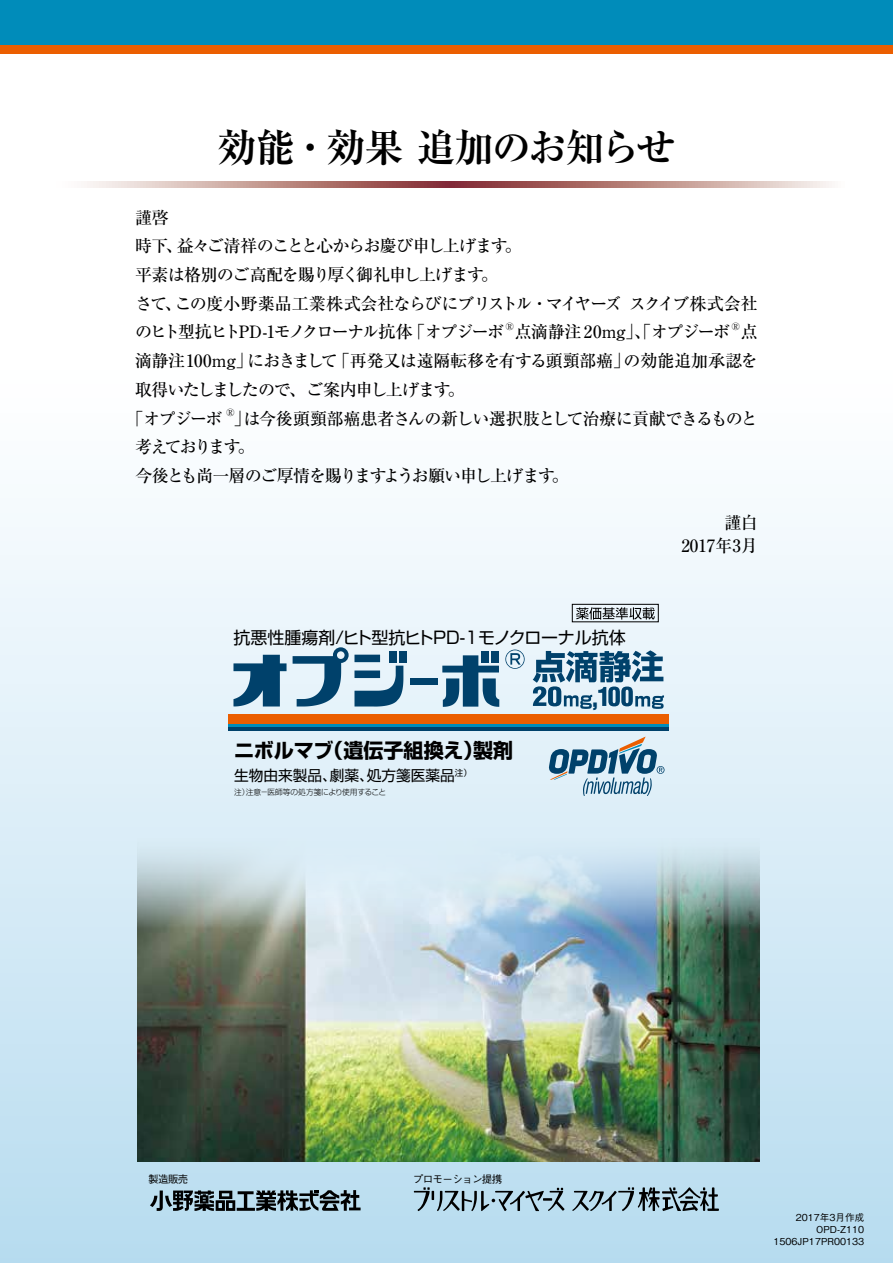
<style>
.page{position:relative;width:893px;height:1263px;background:#fff}
.page>*{position:absolute;margin:0;border:0;box-sizing:border-box;transform-origin:0 0}
.t1{font:700 39px "Ryumin Pro";letter-spacing:-.045em;color:#000}
.t2{font:700 25.35px "UD Shin Go Pro";color:#00416b;scale:.79 1}
.t3{font:700 20.1px "Shin Go Pro";color:#000}
.t4{font:500 16.95px/28.7px "Ryumin Pro";letter-spacing:-.06em;color:#000}
.t5{font:500 16.95px "Ryumin Pro";letter-spacing:-.03em;color:#000}
.t6{font:16.95px "Shin Go Pro";letter-spacing:-.01em;color:#000}
.t7{font:500 16.95px "Ryumin Pro";letter-spacing:-.115em;color:#000}
.t8{font:500 16.95px "Ryumin Pro";letter-spacing:-.015em;color:#000}
.t9{font:500 16.95px "Ryumin Pro";letter-spacing:-.035em;color:#000}
.t10{font:500 16.95px "Ryumin Pro";letter-spacing:-.01em;color:#000}
.t11{font:500 16.95px/23.4px "Ryumin Pro";color:#000;text-align:right}
.t12{font:500 16.95px "Ryumin Pro";letter-spacing:-.005em;color:#000}
.t13{font:500 16.95px "Ryumin Pro";letter-spacing:-.125em;color:#000}
.t14{font:14.7px "Shin Go Pro";color:#000}
.t15{font:500 10.5px "Gothic BBB Pro";letter-spacing:-.06em;color:#000}
.t16{font:500 9.9px "Ryumin Pro";color:#000}
.t17{font:500 9.6px/11.7px "Gothic BBB Pro";color:#000;text-align:right}
.t18{font:8.55px "Shin Go Pro";color:#000}
.t19{font:300 7.65px "Shin Go Pro";letter-spacing:-.005em;color:#000}
</style>
<div class="page">
<div style="left:0;top:366px;width:893px;height:897px;background:linear-gradient(to bottom,#fff,#b8dcef)"></div>
<div style="left:229px;top:714px;width:440px;height:11px;background:#eb5e00"></div>
<svg style="left:576px;top:607px;width:79px;height:13px"></svg>
<div style="left:572px;top:604px;width:87px;height:18px;border:1px solid #000"></div>
<hr style="left:229px;top:725px;width:440px;height:3px;background:#008cba">
<hr style="left:229px;top:728px;width:440px;height:3px;background:#00416b">
<div style="left:410px;top:678px;width:28px;height:7px;background:#00416b"></div>
<svg style="left:233px;top:655px;width:54px;height:51px;background:#5986a2"></svg>
<div style="left:481px;top:651px;width:8px;height:11px;background:#00416b"></div>
<div style="left:491px;top:651px;width:8px;height:11px;background:#00416b"></div>
<svg style="left:442px;top:655px;width:57px;height:52px;background:#52809d"></svg>
<svg style="left:293px;top:647px;width:110px;height:59px;background:#8aacc1"></svg>
<div style="left:389px;top:651px;width:8px;height:12px;background:#00416b"></div>
<div style="left:399px;top:651px;width:8px;height:12px;background:#00416b"></div>
<svg style="left:505px;top:649px;width:20px;height:20px"></svg>
<svg style="left:533px;top:650px;width:131px;height:59px;background:#7a9fb6"></svg>
<svg style="left:548px;top:737px;width:116px;height:59px;background:#9cb8c9"></svg>
<svg style="left:572px;top:1187px;width:147px;height:24px;background:#829aa6"></svg>
<svg style="left:414px;top:1187px;width:151px;height:24px;background:#91abb9"></svg>
<svg style="left:150px;top:1190px;width:211px;height:21px;background:#5d6e76"></svg>
<img style="left:137px;top:831px;width:623px;height:331px">
<div style="left:0;top:0;width:893px;height:45px;background:#008cba"></div>
<div style="left:0;top:45px;width:893px;height:9px;background:#eb5e00"></div>
<svg style="left:87px;top:182px;width:745px;height:5px;background:#bd8e8a"></svg>
<p class="t4" style="left:135px;top:202px;width:35px">謹啓</p>
<h1 class="t1" style="left:217px;top:116px;width:460px">効能・効果追加のお知らせ</h1>
<p class="t4" style="left:177px;top:230px;width:332px">益々ご清祥のことと心からお慶び申し上げます</p>
<p class="t4" style="left:135px;top:230px;width:49px">時下、</p>
<p class="t4" style="left:505px;top:230px;width:19px">。</p>
<p class="t4" style="left:135px;top:259px;width:350px">平素は格別のご高配を賜り厚く御礼申し上げます</p>
<p class="t4" style="left:481px;top:259px;width:19px">。</p>
<p class="t4" style="left:135px;top:288px;width:488px">さてこの度小野薬品工業株式会社ならびにブリストル・マイヤーズ</p>
<p class="t4" style="left:165px;top:288px;width:19px">、</p>
<p class="t5" style="left:629px;top:290px;width:130px">スクイブ株式会社</p>
<p class="t16" style="left:506px;top:319px;width:10px">®</p>
<p class="t16" style="left:732px;top:319px;width:10px">®</p>
<p class="t7" style="left:135px;top:319px;width:279px">のヒト型抗ヒトPD-1モノクローナル抗体</p>
<p class="t9" style="left:515px;top:319px;width:217px">点滴静注 20mg」、「オプジーボ</p>
<p class="t4" style="left:741px;top:317px;width:19px">点</p>
<p class="t4" style="left:408px;top:317px;width:97px">「オプジーボ</p>
<p class="t8" style="left:333px;top:347px;width:299px">「再発又は遠隔転移を有する頭頸部癌」</p>
<p class="t12" style="left:624px;top:347px;width:136px">の効能追加承認を</p>
<p class="t10" style="left:135px;top:347px;width:119px">滴静注100mg」</p>
<p class="t4" style="left:247px;top:345px;width:92px">におきまして</p>
<p class="t4" style="left:135px;top:374px;width:317px">取得いたしましたので、ご案内申し上げます</p>
<p class="t16" style="left:226px;top:405px;width:10px">R</p>
<p class="t4" style="left:448px;top:374px;width:19px">。</p>
<p class="t4" style="left:127px;top:403px;width:97px">「オプジーボ</p>
<p class="t5" style="left:243px;top:405px;width:516px">は今後頭頸部癌患者さんの新しい選択肢として治療に貢献できるものと</p>
<p class="t4" style="left:234px;top:403px;width:22px">」。</p>
<p class="t13" style="left:135px;top:434px;width:107px">考えております</p>
<p class="t4" style="left:135px;top:460px;width:421px">今後とも尚一層のご厚情を賜りますようお願い申し上げます</p>
<p class="t4" style="left:552px;top:460px;width:19px">。</p>
<p class="t6" style="left:233px;top:623px;width:394px">抗悪性腫瘍剤/ヒト型抗ヒトPD-1モノクローナル抗体</p>
<p class="t3" style="left:234px;top:735px;width:101px">ニボルマブ</p>
<p class="t3" style="left:323px;top:735px;width:161px">（遺伝子組換え）</p>
<p class="t3" style="left:473px;top:735px;width:42px">製剤</p>
<p class="t14" style="left:367px;top:763px;width:98px">処方箋医薬品<sup>注</sup></p>
<p class="t14" style="left:234px;top:763px;width:104px">生物由来製品、</p>
<p class="t19" style="left:246px;top:785px;width:142px">注意－医師等の処方箋により使用すること</p>
<p class="t14" style="left:330px;top:763px;width:46px">劇薬、</p>
<p class="t18" style="left:463px;top:766px;width:10px">(</p>
<p class="t19" style="left:234px;top:785px;width:17px">注）</p>
<h2 class="t2" style="left:592px;top:676px;width:9px">,</h2>
<p class="t11" style="left:681px;top:510px;width:78px">謹白<br>2017年月3</p>
<p class="t15" style="left:148px;top:1171px;width:42px">製造販売</p>
<p class="t15" style="left:413px;top:1171px;width:91px">プロモーション提携</p>
<p class="t17" style="left:773px;top:1210px;width:92px">2017年3月作成<br>OPD Z- 110<br>1506JP17PR00133</p>
</div>
